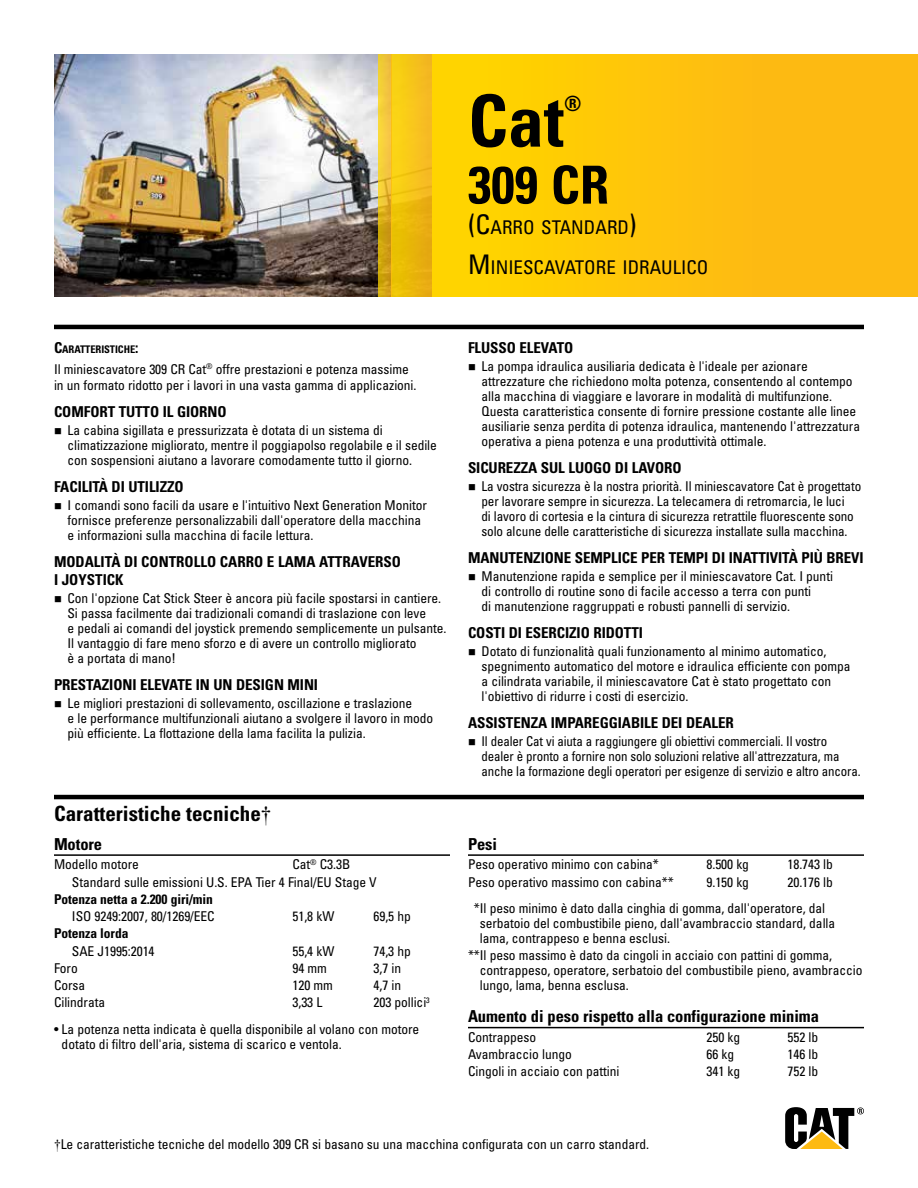
<style>
.page{position:relative;width:918px;height:1188px;background:#fff}
.page>*{position:absolute;margin:0;border:0;box-sizing:border-box;transform-origin:0 0}
.t1{font:700 condensed 72px "Univers LT Std";color:#000}
.t2{font:700 condensed 52.5px "Univers LT Std";color:#000}
.HD{font:700 condensed 21px "Univers LT Std";color:#000}
.t3{font:condensed 18.9px "Univers LT Std";color:#000}
.Specs_Head{font:700 condensed 16.5px "Univers LT Std";letter-spacing:-.005em;color:#000}
.SH1-less{font:700 condensed 15px/18px "Univers LT Std";letter-spacing:-.005em;color:#000}
.SpecsNumeric{font:condensed 13.5px/15px "Univers LT Std";letter-spacing:-.005em;color:#000}
.SpecsNumeric-2{font:condensed 13.5px/15px "Univers LT Std";letter-spacing:-.005em;color:#000;scale:.96 1}
.BC{font:condensed 13.5px/16.5px "Univers LT Std";letter-spacing:-.005em;color:#000}
.SpecsNumeric-3{font:700 condensed 13.5px "Univers LT Std";letter-spacing:-.005em;color:#000}
.SH1{font:700 condensed 10.5px "Univers LT Std";letter-spacing:-.005em;color:#000}
.s1{font-size:27px}
.s2{font-size:15px}
.s3{font-family:"Times New Roman MT Std";font-weight:400;font-stretch:normal}
.s4{color:#fff}
.s5{font-family:"Times New Roman MT Std";font-stretch:normal}
</style>
<div class="page">
<img style="left:54px;top:54px;width:324px;height:243px">
<hr style="left:54px;top:325px;width:810px;height:4px;background:#000">
<div style="left:432px;top:54px;width:486px;height:243px;background:linear-gradient(to right,#ffd500,#fdb417)"></div>
<div style="left:392px;top:54px;width:40px;height:243px;background:linear-gradient(to right,#f4d00b,#efb11d)"></div>
<svg style="left:378px;top:54px;width:14px;height:243px;background:#e6ba29"></svg>
<hr style="left:54px;top:854px;width:396px;height:2px;background:#000">
<hr style="left:468px;top:854px;width:396px;height:2px;background:#000">
<hr style="left:468px;top:1027px;width:396px;height:1px;background:#000">
<hr style="left:54px;top:795px;width:810px;height:4px;background:#000">
<svg style="left:785px;top:1107px;width:79px;height:42px"></svg>
<p class="t1" style="left:468px;top:77px;width:98px">Cat</p>
<p class="HD" style="left:564px;top:90px;width:19px">®</p>
<p class="t2" style="left:468px;top:153px;width:143px">309 CR</p>
<p class="t3" style="left:468px;top:215px;width:170px"><span class="s1">(C</span>ARRO STANDARD<span class="s1">)</span></p>
<p class="t3" style="left:468px;top:255px;width:242px"><span class="s1">M</span>INIESCAVATORE IDRAULICO</p>
<p class="SH1" style="left:54px;top:343px;width:86px"><span class="s2">C</span>ARATTERISTICHE<span class="s2">:</span></p>
<p class="BC" style="left:54px;top:361px;width:364px">Il miniescavatore 309 CR Cat<sup>®</sup> offre prestazioni e potenza massime in un formato ridotto per i lavori in una vasta gamma di applicazioni.</p>
<p class="SH1-less" style="left:54px;top:403px;width:174px">COMFORT TUTTO IL GIORNO</p>
<p class="SpecsNumeric" style="left:68px;top:423px;width:371px">La cabina sigillata e pressurizzata è dotata di un sistema di climatizzazione migliorato, mentre il poggiapolso regolabile e il sedile con sospensioni aiutano a lavorare comodamente tutto il giorno.</p>
<p class="SH1-less" style="left:54px;top:478px;width:131px">FACILITÀ DI UTILIZZO</p>
<p class="SpecsNumeric" style="left:68px;top:498px;width:361px">I comandi sono facili da usare e l'intuitivo Next Generation Monitor fornisce preferenze personalizzabili dall'operatore della macchina e informazioni sulla macchina di facile lettura.</p>
<p class="SH1-less" style="left:54px;top:553px;width:349px">MODALITÀ DI CONTROLLO CARRO E LAMA ATTRAVERSO<br>I JOYSTICK</p>
<p class="SpecsNumeric" style="left:68px;top:591px;width:381px">Con l'opzione Cat Stick Steer è ancora più facile spostarsi in cantiere.<br>Si passa facilmente dai tradizionali comandi di traslazione con leve<br>e pedali ai comandi del joystick premendo semplicemente un pulsante.<br>Il vantaggio di fare meno sforzo e di avere un controllo migliorato<br>è a portata di mano!</p>
<p class="SH1-less" style="left:54px;top:676px;width:266px">PRESTAZIONI ELEVATE IN UN DESIGN MINI</p>
<p class="SpecsNumeric" style="left:68px;top:696px;width:367px">Le migliori prestazioni di sollevamento, oscillazione e traslazione<br>e le performance multifunzionali aiutano a svolgere il lavoro in modo più efficiente. La flottazione della lama facilita la pulizia.</p>
<p class="HD" style="left:54px;top:800px;width:219px">Caratteristiche tecniche<span class="s3">†</span></p>
<p class="Specs_Head" style="left:54px;top:834px;width:50px">Motore</p>
<p class="SpecsNumeric" style="left:54px;top:857px;width:86px">Modello motore</p>
<p class="SpecsNumeric" style="left:293px;top:857px;width:59px">Cat<sup>®</sup> C3.3B</p>
<p class="SpecsNumeric" style="left:72px;top:874px;width:306px">Standard sulle emissioni U.S. EPA Tier 4 Final/EU Stage V</p>
<p class="SpecsNumeric-3" style="left:54px;top:891px;width:160px">Potenza netta a 2.200 giri/min</p>
<p class="SpecsNumeric" style="left:72px;top:909px;width:144px">ISO 9249:2007, 80/1269/EEC</p>
<p class="SpecsNumeric" style="left:292px;top:909px;width:43px">51,8 kW</p>
<p class="SpecsNumeric" style="left:373px;top:909px;width:39px">69,5 hp</p>
<p class="SpecsNumeric-3" style="left:54px;top:925px;width:76px">Potenza lorda</p>
<p class="SpecsNumeric" style="left:72px;top:943px;width:84px">SAE J1995:2014</p>
<p class="SpecsNumeric" style="left:292px;top:943px;width:43px">55,4 kW</p>
<p class="SpecsNumeric" style="left:373px;top:943px;width:39px">74,3 hp</p>
<p class="SpecsNumeric" style="left:54px;top:960px;width:25px">Foro</p>
<p class="SpecsNumeric" style="left:293px;top:960px;width:36px">94 mm</p>
<p class="SpecsNumeric" style="left:374px;top:960px;width:29px">3,7 in</p>
<p class="SpecsNumeric" style="left:54px;top:978px;width:33px">Corsa</p>
<p class="SpecsNumeric" style="left:293px;top:978px;width:42px">120 mm</p>
<p class="SpecsNumeric" style="left:374px;top:978px;width:29px">4,7 in</p>
<p class="SpecsNumeric" style="left:54px;top:995px;width:53px">Cilindrata</p>
<p class="SpecsNumeric" style="left:293px;top:995px;width:31px">3,33 L</p>
<p class="SpecsNumeric" style="left:374px;top:995px;width:58px">203 pollici<sup>3</sup></p>
<p class="SpecsNumeric" style="left:62px;top:1021px;width:359px;text-indent:-8px">• La potenza netta indicata è quella disponibile al volano con motore dotato di filtro dell'aria, sistema di scarico e ventola.</p>
<p class="SH1-less" style="left:468px;top:338px;width:107px">FLUSSO ELEVATO</p>
<p class="SpecsNumeric" style="left:482px;top:358px;width:380px">La pompa idraulica ausiliaria dedicata è l'ideale per azionare attrezzature che richiedono molta potenza, consentendo al contempo alla macchina di viaggiare e lavorare in modalità di multifunzione.<br>Questa caratteristica consente di fornire pressione costante alle linee ausiliarie senza perdita di potenza idraulica, mantenendo l'attrezzatura operativa a piena potenza e una produttività ottimale.</p>
<p class="SH1-less" style="left:468px;top:458px;width:215px">SICUREZZA SUL LUOGO DI LAVORO</p>
<p class="SpecsNumeric" style="left:482px;top:478px;width:381px">La vostra sicurezza è la nostra priorità. Il miniescavatore Cat è progettato per lavorare sempre in sicurezza. La telecamera di retromarcia, le luci<br>di lavoro di cortesia e la cintura di sicurezza retrattile fluorescente sono solo alcune delle caratteristiche di sicurezza installate sulla macchina.</p>
<p class="SH1-less" style="left:468px;top:548px;width:397px">MANUTENZIONE SEMPLICE PER TEMPI DI INATTIVITÀ PIÙ BREVI</p>
<p class="SpecsNumeric" style="left:482px;top:568px;width:353px">Manutenzione rapida e semplice per il miniescavatore Cat. I punti di controllo di routine sono di facile accesso a terra con punti<br>di manutenzione raggruppati e robusti pannelli di servizio.</p>
<p class="SH1-less" style="left:468px;top:623px;width:176px">COSTI DI ESERCIZIO RIDOTTI</p>
<p class="SpecsNumeric" style="left:482px;top:643px;width:371px">Dotato di funzionalità quali funzionamento al minimo automatico, spegnimento automatico del motore e idraulica efficiente con pompa a cilindrata variabile, il miniescavatore Cat è stato progettato con l'obiettivo di ridurre i costi di esercizio.</p>
<p class="SH1-less" style="left:468px;top:713px;width:267px">ASSISTENZA IMPAREGGIABILE DEI DEALER</p>
<p class="SpecsNumeric-2" style="left:482px;top:733px;width:397px">Il dealer Cat vi aiuta a raggiungere gli obiettivi commerciali. Il vostro dealer è pronto a fornire non solo soluzioni relative all'attrezzatura, ma anche la formazione degli operatori per esigenze di servizio e altro ancora.</p>
<p class="Specs_Head" style="left:468px;top:834px;width:31px">Pesi</p>
<p class="SpecsNumeric" style="left:468px;top:857px;width:192px">Peso operativo minimo con cabina*</p>
<p class="SpecsNumeric" style="left:707px;top:857px;width:44px">8.500 kg</p>
<p class="SpecsNumeric" style="left:788px;top:857px;width:47px">18.743 lb</p>
<p class="SpecsNumeric" style="left:468px;top:874px;width:207px">Peso operativo massimo con cabina**</p>
<p class="SpecsNumeric" style="left:707px;top:874px;width:44px">9.150 kg</p>
<p class="SpecsNumeric" style="left:788px;top:874px;width:47px">20.176 lb</p>
<p class="SpecsNumeric" style="left:480px;top:900px;width:357px;text-indent:-12px"><span class="s4">*</span>*Il peso minimo è dato dalla cinghia di gomma, dall'operatore, dal serbatoio del combustibile pieno, dall'avambraccio standard, dalla lama, contrappeso e benna esclusi.</p>
<p class="SpecsNumeric" style="left:480px;top:948px;width:384px;text-indent:-12px">**Il peso massimo è dato da cingoli in acciaio con pattini di gomma, contrappeso, operatore, serbatoio del combustibile pieno, avambraccio lungo, lama, benna esclusa.</p>
<p class="Specs_Head" style="left:468px;top:1006px;width:352px">Aumento di peso rispetto alla configurazione minima</p>
<p class="SpecsNumeric" style="left:468px;top:1029px;width:70px">Contrappeso</p>
<p class="SpecsNumeric" style="left:707px;top:1029px;width:35px">250 kg</p>
<p class="SpecsNumeric" style="left:788px;top:1029px;width:32px">552 lb</p>
<p class="SpecsNumeric" style="left:468px;top:1047px;width:105px">Avambraccio lungo</p>
<p class="SpecsNumeric" style="left:707px;top:1047px;width:29px">66 kg</p>
<p class="SpecsNumeric" style="left:788px;top:1047px;width:32px">146 lb</p>
<p class="SpecsNumeric" style="left:468px;top:1064px;width:153px">Cingoli in acciaio con pattini</p>
<p class="SpecsNumeric" style="left:707px;top:1064px;width:35px">341 kg</p>
<p class="SpecsNumeric" style="left:788px;top:1064px;width:32px">752 lb</p>
<p class="SpecsNumeric" style="left:54px;top:1137px;width:597px"><span class="s5">†</span>Le caratteristiche tecniche del modello 309 CR si basano su una macchina configurata con un carro standard.</p>
</div>
